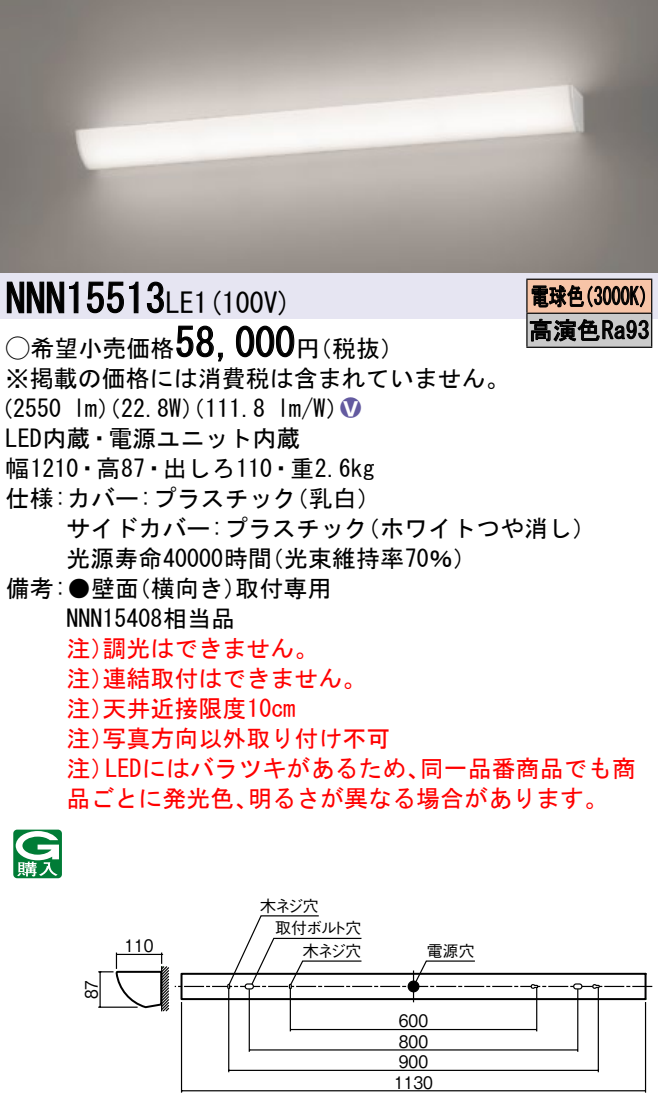
<style>
.page{position:relative;width:658px;height:1104px;background:#fff}
.page>*{position:absolute;margin:0;border:0;box-sizing:border-box;transform-origin:0 0}
.t1{font:40px "MS Gothic";color:#000}
.t2{font:28px "MS Gothic";color:#000}
.t3{font:24px/30px "MS Gothic";color:#000}
.t4{font:24px/30px "MS Gothic";color:#f00}
.t5{font:24px/34px "MS Gothic";color:#000;scale:.75 1}
.t6{font:24px "Ford Classification 1";color:#635aa0}
.t7{font:17.2px/20.4px "Gothic BBB Pro Medium 90 pv RKSJ H";color:#000;scale:.9 1}
.t8{font:16px/22.8px "Gothic BBB Pro Medium 90 pv RKSJ H";letter-spacing:-.07em;color:#000;text-align:right}
.s1{font-family:"Ford Classification 1"}
.s2{color:#fff}
</style>
<div class="page">
<div style="left:0;top:273px;width:658px;height:46px;background:#e6e5f2"></div>
<svg style="left:6px;top:281px;width:73px;height:33px"></svg>
<svg style="left:86px;top:281px;width:53px;height:33px"></svg>
<svg style="left:146px;top:281px;width:18px;height:33px"></svg>
<svg style="left:176px;top:325px;width:47px;height:37px"></svg>
<svg style="left:236px;top:325px;width:59px;height:33px"></svg>
<svg style="left:13px;top:829px;width:49px;height:49px"></svg>
<div style="left:527px;top:279px;width:124px;height:34px;background:#f7c4a7"></div>
<div style="left:527px;top:313px;width:124px;height:34px;background:#cacaca"></div>
<hr style="left:526px;top:278px;width:126px;height:2px;background:#000">
<hr style="left:526px;top:280px;width:1px;height:33px;background:#000">
<hr style="left:651px;top:280px;width:1px;height:33px;background:#000">
<hr style="left:526px;top:313px;width:126px;height:1px;background:#000">
<hr style="left:526px;top:314px;width:1px;height:33px;background:#000">
<hr style="left:651px;top:314px;width:1px;height:33px;background:#000">
<hr style="left:526px;top:347px;width:126px;height:1px;background:#000">
<svg style="left:531px;top:285px;width:114px;height:23px"></svg>
<svg style="left:529px;top:318px;width:120px;height:24px"></svg>
<hr style="left:229px;top:1069px;width:369px;height:2px;background:#000">
<hr style="left:597px;top:987px;width:2px;height:85px;background:#000">
<hr style="left:228px;top:988px;width:1px;height:84px;background:#000">
<hr style="left:181px;top:1090px;width:464px;height:1px;background:#000">
<hr style="left:645px;top:1002px;width:1px;height:90px;background:#000">
<hr style="left:181px;top:1002px;width:1px;height:90px;background:#000">
<hr style="left:577px;top:989px;width:1px;height:63px;background:#000">
<hr style="left:248px;top:989px;width:2px;height:63px;background:#000">
<svg style="left:98px;top:915px;width:554px;height:136px"></svg>
<h1 class="t1" style="left:6px;top:279px;width:162px">NNN15513</h1>
<p class="t2" style="left:166px;top:289px;width:127px">LE (1 100 (V</p>
<h1 class="t1" style="left:175px;top:323px;width:121px">58,000</h1>
<p class="t3" style="left:6px;top:333px;width:505px"><span class="s1">A</span>希望小売価格<br>※掲載の価格には消費税は含まれていません。</p>
<p class="t6" style="left:340px;top:396px;width:22px">2<span class="s2">8</span></p>
<p class="t3" style="left:296px;top:333px;width:109px">（円税抜(</p>
<p class="t3" style="left:277px;top:394px;width:73px">l m (W/</p>
<p class="t3" style="left:-11px;top:394px;width:74px">（2550</p>
<p class="t3" style="left:6px;top:424px;width:296px">LED内蔵・電源ユニット内蔵</p>
<p class="t3" style="left:6px;top:454px;width:370px">幅1210・高87・出しろ110・重2.6kg</p>
<p class="t3" style="left:285px;top:484px;width:97px">（乳白(</p>
<p class="t3" style="left:73px;top:394px;width:193px">lm）（22.8 ）（W 111.8</p>
<p class="t3" style="left:6px;top:484px;width:292px">仕様:カバー:プラスチック</p>
<p class="t5" style="left:529px;top:279px;width:162px">電球色<br>高演色Ra93</p>
<p class="t5" style="left:575px;top:279px;width:109px">（3000 (K</p>
<p class="t3" style="left:260px;top:514px;width:218px;text-indent:-193px">サイドカバー:プラスチック<br>（光束維持率70％(</p>
<p class="t3" style="left:356px;top:514px;width:242px">（ホワイトつや消し(</p>
<p class="t3" style="left:235px;top:544px;width:97px;text-indent:-169px">光源寿命40000時間<br>取付専用</p>
<p class="t3" style="left:66px;top:574px;width:170px;text-indent:-61px">備考 ●: 壁面<br>NNN15408相当品</p>
<p class="t4" style="left:102px;top:634px;width:217px">調光はできません。</p>
<p class="t3" style="left:127px;top:574px;width:121px">（横向き）</p>
<p class="t4" style="left:102px;top:634px;width:265px;text-indent:-36px">注）<br>連結取付はできません。</p>
<p class="t4" style="left:102px;top:664px;width:194px;text-indent:-36px">注）<br>天井近接限度10cm</p>
<p class="t4" style="left:102px;top:694px;width:289px;text-indent:-36px">注）<br>写真方向以外取り付け不可</p>
<p class="t4" style="left:66px;top:724px;width:49px">注）</p>
<p class="t4" style="left:66px;top:754px;width:49px">注）</p>
<p class="t4" style="left:105px;top:754px;width:326px">LEDにはバラツキがあるため、</p>
<p class="t4" style="left:420px;top:754px;width:217px">同一品番商品でも商</p>
<p class="t4" style="left:66px;top:784px;width:193px">品ごとに発光色、</p>
<p class="t4" style="left:248px;top:784px;width:362px">明るさが異なる場合があります。</p>
<p class="t7" style="left:79px;top:999px;width:23px;rotate:-90deg">87</p>
<p class="t7" style="left:124px;top:933px;width:34px">110</p>
<p class="t8" style="left:260px;top:892px;width:60px">木ネジ穴</p>
<p class="t8" style="left:275px;top:915px;width:88px">取付ボルト穴木ネジ穴</p>
<p class="t8" style="left:427px;top:937px;width:49px">電源穴</p>
<p class="t7" style="left:399px;top:1008px;width:34px">600<br>800</p>
<p class="t7" style="left:399px;top:1049px;width:34px">900</p>
<p class="t7" style="left:394px;top:1070px;width:45px">1130</p>
</div>
